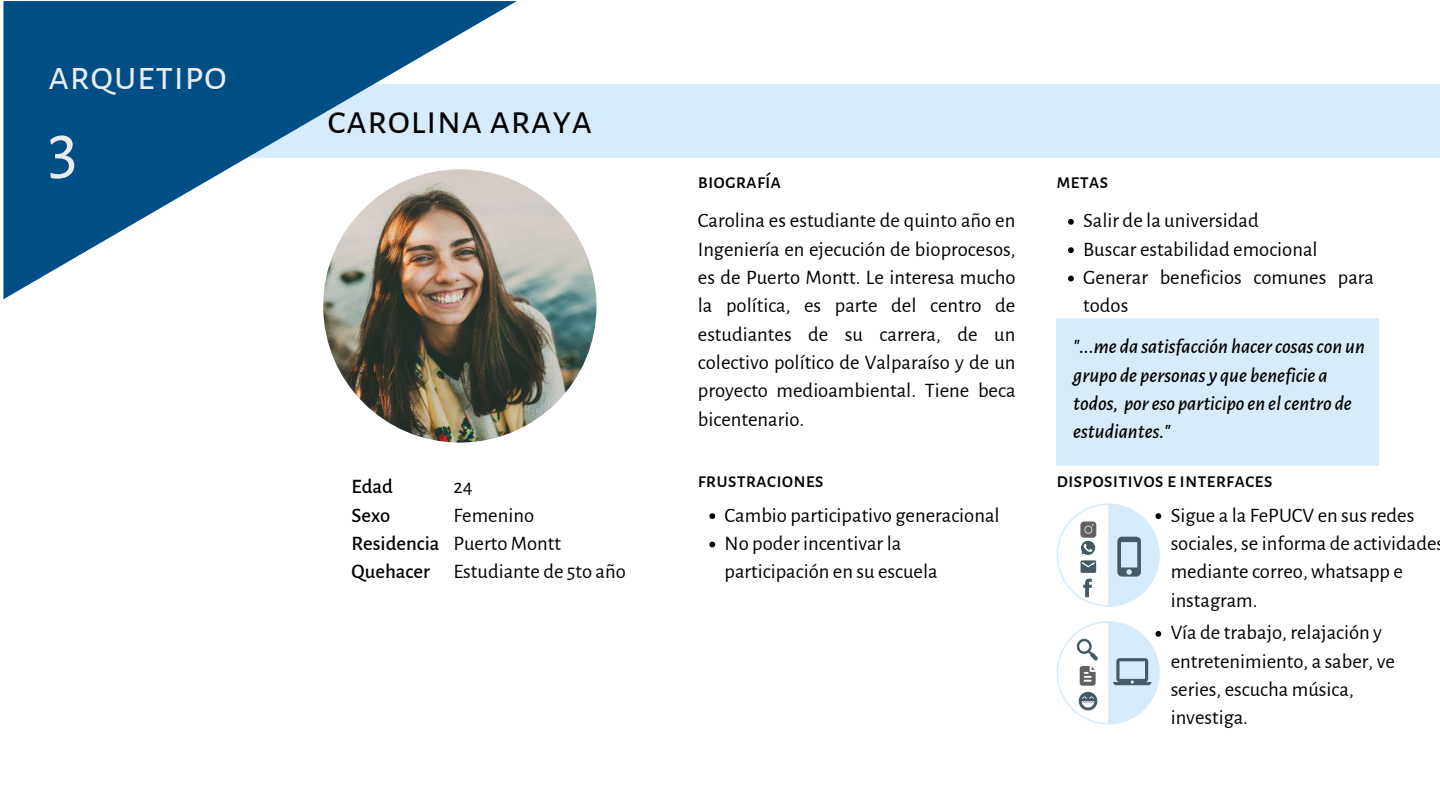
<style>
.page{position:relative;width:1440px;height:810px;background:#fff}
.page>*{position:absolute;margin:0;border:0;box-sizing:border-box;transform-origin:0 0}
.t1{font:72px "Alegreya Sans SC";color:#ececec}
.t2{font:42px "Alegreya Sans SC";color:#ececec}
.t3{font:41.2px "Alegreya Sans SC";color:#000}
.t4{font:20.6px/28.4px "Alegreya Sans";color:#000}
.t5{font:italic 500 20.6px/28.4px "Alegreya Sans";color:#000}
.t6{font:500 20.6px "Alegreya Sans SC";color:#000}
.t7{font:500 20.6px/28.4px "Alegreya Sans";color:#000}
</style>
<div class="page">
<div style="left:232px;top:84px;width:1208px;height:73px;background:#d7ecfa"></div>
<img style="left:323px;top:169px;width:274px;height:274px;border-radius:137px">
<div style="left:1056px;top:318px;width:323px;height:147px;background:#d7ecfa"></div>
<svg style="left:1068px;top:219px;width:6px;height:6px"></svg>
<svg style="left:1068px;top:247px;width:6px;height:6px"></svg>
<svg style="left:1068px;top:276px;width:6px;height:5px"></svg>
<svg style="left:709px;top:513px;width:6px;height:6px"></svg>
<svg style="left:709px;top:542px;width:6px;height:5px"></svg>
<svg style="left:1057px;top:503px;width:104px;height:104px"></svg>
<svg style="left:1057px;top:621px;width:104px;height:103px"></svg>
<svg style="left:3px;top:1px;width:514px;height:298px"></svg>
<h2 class="t2" style="left:48px;top:46px;width:181px">arquetipo</h2>
<h1 class="t1" style="left:48px;top:99px;width:31px">3</h1>
<h3 class="t3" style="left:327px;top:91px;width:267px">carolina araya</h3>
<p class="t7" style="left:352px;top:471px;width:90px">Edad<br>Sexo<br>Residencia<br>Quehacer</p>
<p class="t4" style="left:453px;top:471px;width:174px">24<br>Femenino<br>Puerto Montt<br>Estudiante de 5to año</p>
<p class="t6" style="left:698px;top:167px;width:85px">biografía</p>
<p class="t4" style="left:698px;top:205px;width:319px;text-align:justify">Carolina es estudiante de quinto año en Ingeniería en ejecución de bioprocesos, es de Puerto Montt. Le interesa mucho la política, es parte del centro de estudiantes de su carrera, de un colectivo político de Valparaíso y de un proyecto medioambiental. Tiene beca bicentenario.</p>
<p class="t6" style="left:698px;top:466px;width:128px">frustraciones</p>
<p class="t4" style="left:725px;top:500px;width:277px">Cambio participativo generacional<br>No poder incentivar la participación en su escuela</p>
<p class="t6" style="left:1056px;top:167px;width:53px">metas</p>
<p class="t4" style="left:1083px;top:205px;width:292px">Salir de la universidad<br>Buscar estabilidad emocional<br>Generar beneficios comunes para todos</p>
<p class="t5" style="left:1073px;top:331px;width:293px">"...me da satisfacción hacercosascon un grupo de personas y que beneficie a todos, poreso participo en elcentro de estudiantes."</p>
<p class="t6" style="left:1056px;top:466px;width:218px">dispositivos e interfaces</p>
<p class="t4" style="left:1171px;top:500px;width:267px">Sigue a la FePUCV en sus redes sociales, se informa de actividade mediante correo, whatsapp e instagram.</p>
<p class="t4" style="left:1171px;top:617px;width:226px">Vía de trabajo, relajación y entretenimiento, a saber, ve series, escucha música, investiga.</p>
</div>
